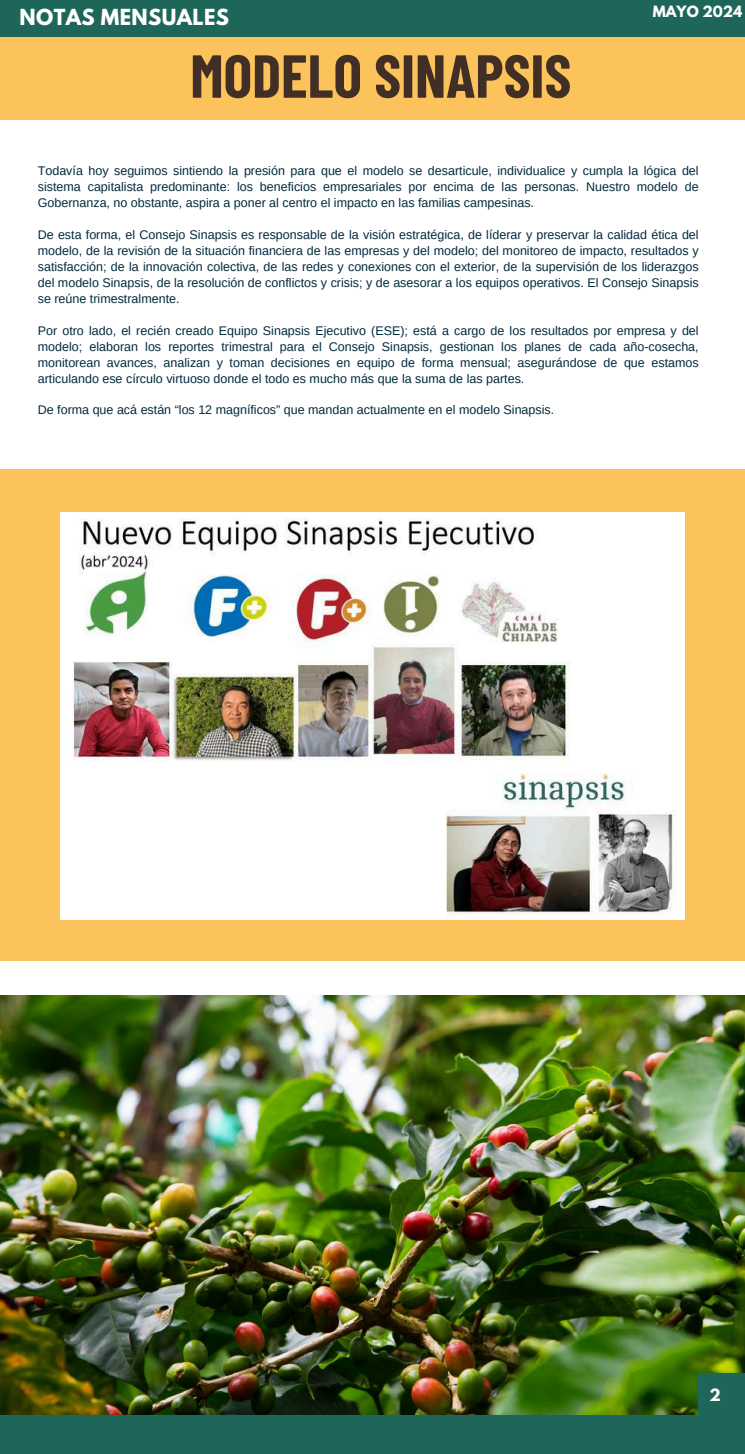
<style>
.page{position:relative;width:745px;height:1454px;background:#fff}
.page>*{position:absolute;margin:0;border:0;box-sizing:border-box;transform-origin:0 0}
.t1{font:700 60.5px "Barlow Condensed";color:#412f26}
.t2{font:700 19.62px "League Spartan";letter-spacing:.02em;color:#fff}
.t3{font:700 15px "League Spartan";color:#fff}
.t4{font:700 13.75px "League Spartan";color:#fff}
.t5{font:12.5px/16px "Arimo";color:#022a3d;text-align:justify}
</style>
<div class="page">
<div style="left:0;top:0;width:744px;height:38px;background:#1f665a"></div>
<div style="left:0;top:37px;width:744px;height:82px;background:#fcc25b"></div>
<img style="left:0;top:995px;width:744px;height:420px">
<div style="left:0;top:1415px;width:744px;height:38px;background:#1f665a"></div>
<div style="left:698px;top:1373px;width:46px;height:47px;background:#1f665a"></div>
<div style="left:0;top:469px;width:744px;height:491px;background:#fcc25b"></div>
<img style="left:61px;top:512px;width:623px;height:407px">
<h2 class="t2" style="left:20px;top:7px;width:211px">NOTAS MENSUALES</h2>
<p class="t4" style="left:652px;top:5px;width:91px">MAYO 2024</p>
<h1 class="t1" style="left:190px;top:37px;width:382px">MODELO SINAPSIS</h1>
<p class="t5" style="left:38px;top:163px;width:662px">Todavía hoy seguimos sintiendo la presión para que el modelo se desarticule, individualice y cumpla la lógica del sistema capitalista predominante: los beneficios empresariales por encima de las personas. Nuestro modelo de Gobernanza, no obstante, aspira a poner al centro el impacto en las familias campesinas.</p>
<p class="t5" style="left:38px;top:227px;width:662px">De esta forma, el Consejo Sinapsis es responsable de la visión estratégica, de líderar y preservar la calidad ética del modelo, de la revisión de la situación financiera de las empresas y del modelo; del monitoreo de impacto, resultados y satisfacción; de la innovación colectiva, de las redes y conexiones con el exterior, de la supervisión de los liderazgos del modelo Sinapsis, de la resolución de conflictos y crisis; y de asesorar a los equipos operativos. El Consejo Sinapsis se reúne trimestralmente.</p>
<p class="t5" style="left:38px;top:322px;width:662px">Por otro lado, el recién creado Equipo Sinapsis Ejecutivo (ESE); está a cargo de los resultados por empresa y del modelo; elaboran los reportes trimestral para el Consejo Sinapsis, gestionan los planes de cada año-cosecha, monitorean avances, analizan y toman decisiones en equipo de forma mensual; asegurándose de que estamos articulando ese círculo virtuoso donde el todo es mucho más que la suma de las partes.</p>
<p class="t5" style="left:38px;top:402px;width:518px">De forma que acá están “los 12 magníficos” que mandan actualmente en el modelo Sinapsis.</p>
<p class="t3" style="left:709px;top:1386px;width:13px">2</p>
</div>
